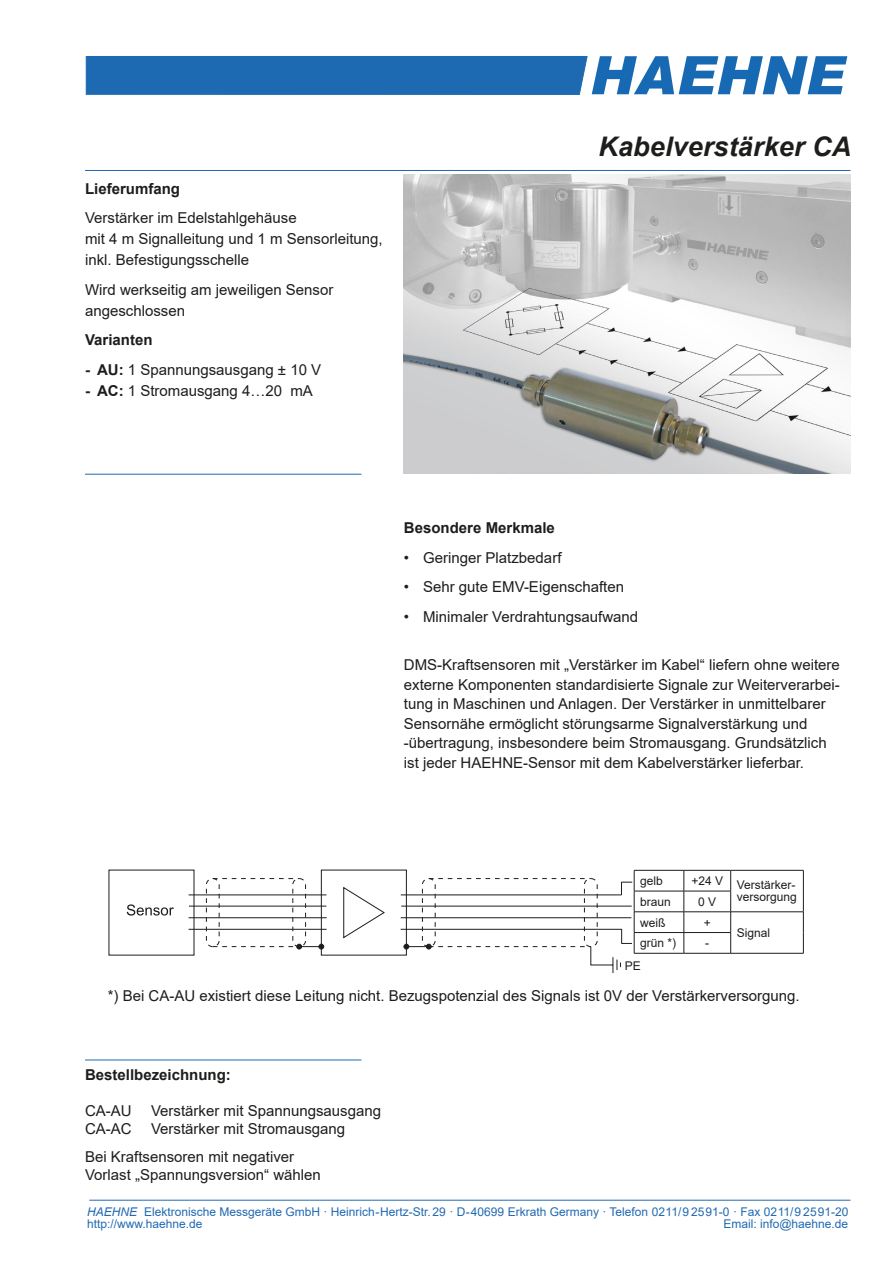
<style>
.page{position:relative;width:893px;height:1263px;background:#fff}
.page>*{position:absolute;margin:0;border:0;box-sizing:border-box;transform-origin:0 0}
.t1{font:italic 700 27px "Arial";letter-spacing:.005em;color:#1d1d1b}
.t2{font:15px/19.5px "Arial";color:#1d1d1b}
.t3{font:700 15px "Arial";color:#1d1d1b}
.t4{font:12px/11.7px "Arial";color:#2169b2}
.t5{font:12px/12px "Arial";color:#1d1d1b;text-align:right}
.s1{font-weight:700}
.s2{font-style:italic}
</style>
<div class="page">
<img style="left:404px;top:174px;width:446px;height:300px">
<hr style="left:89px;top:1200px;width:761px;height:1px;background:#2169b2">
<svg style="left:85px;top:56px;width:762px;height:38px;background:#3c7ebd"></svg>
<hr style="left:85px;top:170px;width:765px;height:1px;background:#2169b2">
<hr style="left:634px;top:870px;width:50px;height:1px;background:#1d1d1b">
<hr style="left:684px;top:870px;width:47px;height:1px;background:#1d1d1b">
<hr style="left:731px;top:870px;width:72px;height:1px;background:#1d1d1b">
<hr style="left:634px;top:891px;width:50px;height:1px;background:#1d1d1b">
<hr style="left:684px;top:891px;width:47px;height:1px;background:#1d1d1b">
<hr style="left:634px;top:911px;width:50px;height:1px;background:#1d1d1b">
<hr style="left:684px;top:911px;width:47px;height:1px;background:#1d1d1b">
<hr style="left:731px;top:911px;width:72px;height:1px;background:#1d1d1b">
<svg style="left:803px;top:870px;width:1px;height:83px"></svg>
<hr style="left:731px;top:953px;width:72px;height:1px;background:#1d1d1b">
<hr style="left:634px;top:932px;width:50px;height:1px;background:#1d1d1b">
<svg style="left:108px;top:869px;width:527px;height:104px"></svg>
<hr style="left:684px;top:932px;width:47px;height:1px;background:#1d1d1b">
<svg style="left:684px;top:870px;width:1px;height:83px"></svg>
<svg style="left:730px;top:870px;width:1px;height:83px"></svg>
<hr style="left:634px;top:953px;width:50px;height:1px;background:#1d1d1b">
<hr style="left:684px;top:953px;width:47px;height:1px;background:#1d1d1b">
<hr style="left:85px;top:474px;width:276px;height:1px;background:#2169b2">
<hr style="left:85px;top:1059px;width:276px;height:1px;background:#2169b2">
<p class="t3" style="left:85px;top:178px;width:97px">Lieferumfang</p>
<p class="t2" style="left:85px;top:207px;width:299px;line-height:21px">Verstärker im Edelstahlgehäuse<br>mit 4 m Signalleitung und 1 m Sensorleitung, inkl. Befestigungsschelle</p>
<p class="t2" style="left:85px;top:279px;width:250px;line-height:21px">Wird werkseitig am jeweiligen Sensor angeschlossen</p>
<p class="t3" style="left:85px;top:329px;width:69px">Varianten</p>
<p class="t2" style="left:85px;top:360px;width:238px"><span class="s1">- AU:</span> 1 Spannungsausgang ± 10 V</p>
<p class="t2" style="left:85px;top:381px;width:229px"><span class="s1">- AC:</span> 1 Stromausgang 4…20 mA</p>
<h1 class="t1" style="left:598px;top:128px;width:254px">Kabelverstärker CA</h1>
<p class="t3" style="left:404px;top:517px;width:152px">Besondere Merkmale</p>
<p class="t2" style="left:404px;top:548px;width:159px">• Geringer Platzbedarf</p>
<p class="t2" style="left:404px;top:577px;width:222px">• Sehr gute EMV-Eigenschaften</p>
<p class="t2" style="left:404px;top:607px;width:236px">• Minimaler Verdrahtungsaufwand</p>
<p class="t2" style="left:404px;top:655px;width:437px">DMS-Kraftsensoren mit „Verstärker im Kabel“ liefern ohne weitere externe Komponenten standardisierte Signale zur Weiterverarbei&shy;tung in Maschinen und Anlagen. Der Verstärker in unmittelbarer Sensornähe ermöglicht störungsarme Signalverstärkung und -übertragung, insbesondere beim Stromausgang. Grundsätzlich ist jeder HAEHNE-Sensor mit dem Kabelverstärker lieferbar.</p>
<p class="t5" style="left:640px;top:875px;width:24px">gelb</p>
<p class="t5" style="left:691px;top:879px;width:107px">+24 V Verstärker&shy;versorgung</p>
<p class="t5" style="left:640px;top:895px;width:32px">braun</p>
<p class="t5" style="left:698px;top:895px;width:20px">0 V</p>
<p class="t5" style="left:640px;top:916px;width:27px">weiß</p>
<p class="t5" style="left:704px;top:916px;width:9px">+</p>
<p class="t5" style="left:737px;top:926px;width:35px">Signal</p>
<p class="t5" style="left:640px;top:937px;width:38px">grün *)</p>
<p class="t5" style="left:705px;top:937px;width:5px">-</p>
<p class="t5" style="left:625px;top:959px;width:18px">PE</p>
<p class="t2" style="left:108px;top:986px;width:693px">*) Bei CA-AU existiert diese Leitung nicht. Bezugspotenzial des Signals ist 0V der Verstärkerversorgung.</p>
<p class="t3" style="left:85px;top:1064px;width:147px">Bestellbezeichnung:</p>
<p class="t2" style="left:85px;top:1101px;width:48px">CA-AU</p>
<p class="t2" style="left:151px;top:1101px;width:232px">Verstärker mit Spannungsausgang</p>
<p class="t2" style="left:85px;top:1119px;width:48px">CA-AC</p>
<p class="t2" style="left:151px;top:1119px;width:196px">Verstärker mit Stromausgang</p>
<p class="t2" style="left:85px;top:1148px;width:237px;line-height:18px">Bei Kraftsensoren mit negativer<br>Vorlast „Spannungsversion“ wählen</p>
<p class="t4" style="left:87px;top:1206px;width:763px"><span class="s2">HAEHNE</span> Elektronische Messgeräte GmbH · Heinrich-Hertz-Str. 29 · D-40699 Erkrath Germany · Telefon 0211/9 25 91-0 · Fax 0211/9 25 91-20 http://www.haehne.de</p>
<p class="t4" style="left:723px;top:1217px;width:126px">Email: info@haehne.de</p>
</div>
